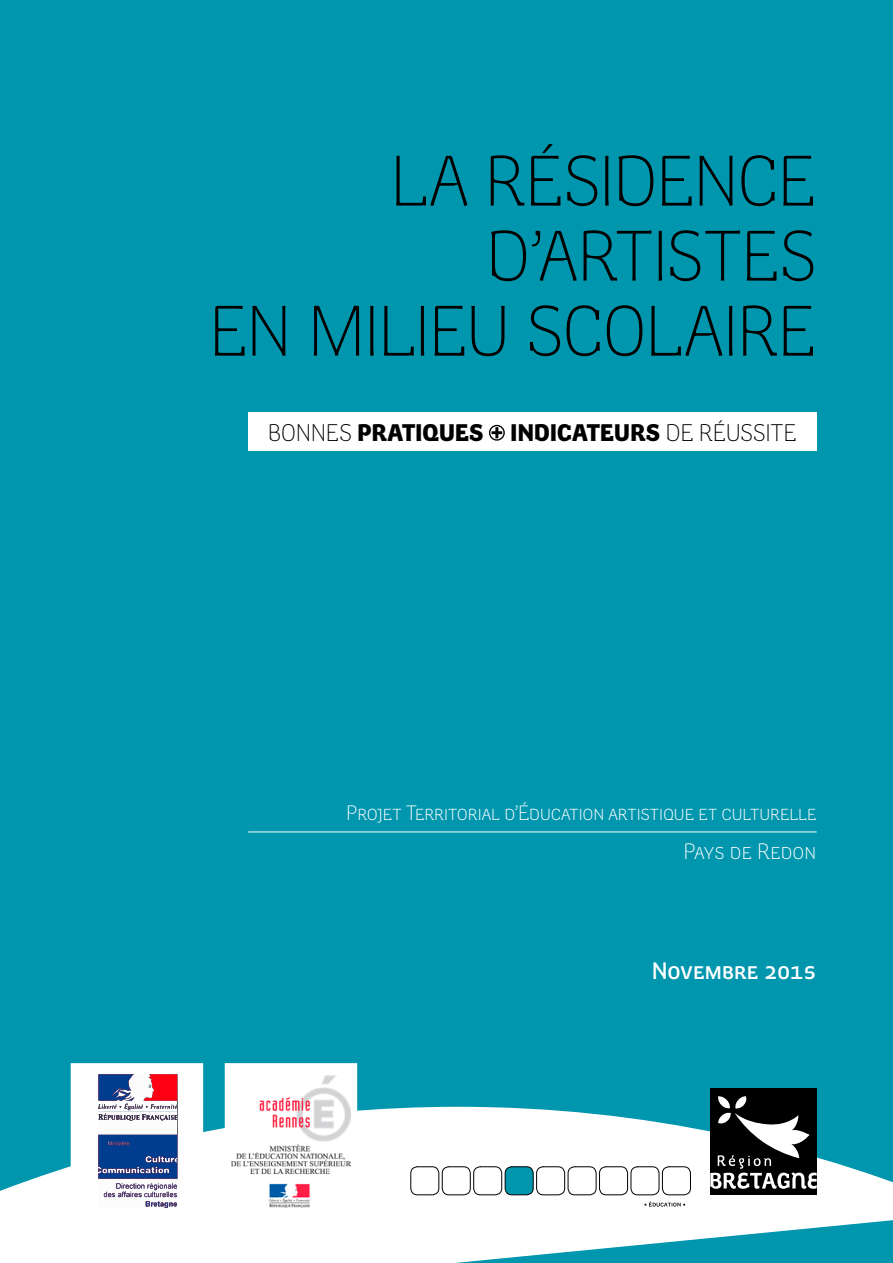
<style>
.page{position:relative;width:893px;height:1263px;background:#0096ae}
.page>*{position:absolute;margin:0;border:0;box-sizing:border-box;transform-origin:0 0}
.t1{font:100 72px/75px "Region Bretagne";letter-spacing:-.02em;color:#000;text-align:right}
.t2{font:900 24.3px "Region Bretagne";letter-spacing:-.01em;color:#000}
.t3{font:500 24px "Region Bretagne";letter-spacing:-.015em;color:#fff}
.t4{font:100 22.5px "Region Bretagne";letter-spacing:-.01em;color:#fff}
.t5{font:100 21px "Region Bretagne";letter-spacing:-.03em;color:#fff}
.s1{font-weight:100}
</style>
<div class="page">
<svg style="left:0;top:1104px;width:893px;height:159px"></svg>
<div style="left:710px;top:1088px;width:107px;height:107px;background:#000"></div>
<svg style="left:710px;top:1096px;width:107px;height:93px"></svg>
<hr style="left:248px;top:831px;width:569px;height:1px;background:#fff">
<div style="left:248px;top:412px;width:569px;height:39px;background:#fff"></div>
<svg style="left:491px;top:427px;width:11px;height:11px"></svg>
<div style="left:489px;top:425px;width:16px;height:16px;border:1px solid #000;border-radius:50%"></div>
<div style="left:225px;top:1063px;width:132px;height:157px;background:#fff"></div>
<img style="left:232px;top:1076px;width:118px;height:132px">
<svg style="left:71px;top:1063px;width:132px;height:157px;background:#c5c5d6"></svg>
<svg style="left:645px;top:1201px;width:40px;height:5px"></svg>
<div style="left:410px;top:1166px;width:29px;height:29px;border:1px solid #000;border-radius:7px"></div>
<div style="left:505px;top:1167px;width:28px;height:28px;background:#0096ae;border-radius:7px"></div>
<div style="left:505px;top:1166px;width:29px;height:29px;border:1px solid #000;border-radius:7px"></div>
<div style="left:599px;top:1166px;width:29px;height:29px;border:1px solid #000;border-radius:7px"></div>
<div style="left:442px;top:1166px;width:29px;height:29px;border:1px solid #000;border-radius:7px"></div>
<div style="left:536px;top:1166px;width:29px;height:29px;border:1px solid #000;border-radius:7px"></div>
<div style="left:630px;top:1166px;width:29px;height:29px;border:1px solid #000;border-radius:7px"></div>
<div style="left:473px;top:1166px;width:29px;height:29px;border:1px solid #000;border-radius:7px"></div>
<div style="left:568px;top:1166px;width:29px;height:29px;border:1px solid #000;border-radius:7px"></div>
<div style="left:662px;top:1166px;width:29px;height:29px;border:1px solid #000;border-radius:7px"></div>
<h1 class="t1" style="left:209px;top:145px;width:609px">LA RÉSIDENCE<br>D’ARTISTES<br>EN MILIEU SCOLAIRE</h1>
<p class="t2" style="left:268px;top:419px;width:530px"><span class="s1">BONNES</span> PRATIQUES INDICATEURS <span class="s1">DE RÉUSSITE</span></p>
<p class="t5" style="left:346px;top:801px;width:472px">Projet Territorial d’Éducation artistique et culturelle</p>
<p class="t4" style="left:683px;top:839px;width:135px">Pays de Redon</p>
<p class="t3" style="left:652px;top:958px;width:166px">Novembre 2015</p>
</div>
